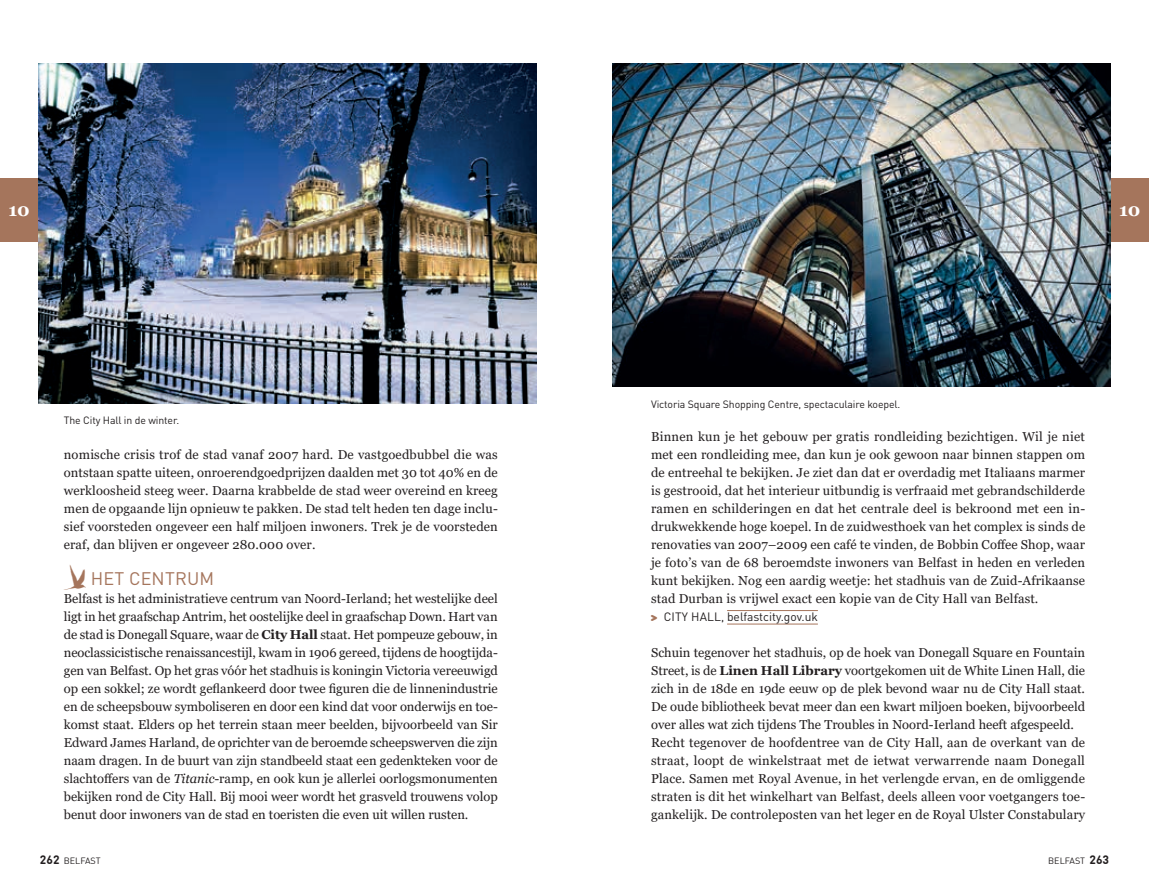
<style>
.page{position:relative;width:1149px;height:893px;background:#fff}
.page>*{position:absolute;margin:0;border:0;box-sizing:border-box;transform-origin:0 0}
.t1{font:18px "DIN Pro";letter-spacing:.01em;color:#a5755c}
.t2{font:700 18px "Georgia";color:#fff}
.t3{font:12.9px/18px "Georgia";letter-spacing:.01em;color:#231f20;text-align:justify}
.t4{font:12px "DIN Pro";color:#231f20}
.t5{font:700 12px "DIN Round Offc";color:#231f20}
.t6{font:10.5px "DIN Pro";letter-spacing:-.01em;color:#231f20}
.t7{font:9px "DIN Round Offc";color:#231f20}
.s1{font-family:"Dominicus";font-size:36px}
.s2{font-weight:700}
.s3{font-style:italic}
.s4{font-family:"Dominicus";color:#a5755c}
.s5{font-weight:700;font-size:12px}
</style>
<div class="page">
<div style="left:1110px;top:179px;width:38px;height:63px;background:#a5755c"></div>
<div style="left:0;top:179px;width:38px;height:63px;background:#a5755c"></div>
<img style="left:38px;top:64px;width:498px;height:339px">
<hr style="left:726px;top:624px;width:91px;height:1px;background:#a5755c">
<hr style="left:726px;top:610px;width:91px;height:1px;background:#a5755c">
<img style="left:612px;top:64px;width:498px;height:323px">
<h1 class="t2" style="left:9px;top:198px;width:23px">10</h1>
<h1 class="t2" style="left:1118px;top:198px;width:23px">10</h1>
<p class="t6" style="left:64px;top:412px;width:117px">The City Hall in de winter.</p>
<p class="t3" style="left:64px;top:446px;width:435px">nomische crisis trof de stad vanaf 2007 hard. De vastgoedbubbel die was ontstaan spatte uiteen, onroerendgoedprijzen daalden met 30 tot 40% en de werkloosheid steeg weer. Daarna krabbelde de stad weer overeind en kreeg men de opgaande lijn opnieuw te pakken. De stad telt heden ten dage inclu&shy;sief voorsteden ongeveer een half miljoen inwoners. Trek je de voorsteden eraf, dan blijven er ongeveer 280.000 over.</p>
<h1 class="t1" style="left:64px;top:564px;width:152px"><span class="s1">?</span> HET CENTRUM</h1>
<p class="t3" style="left:64px;top:590px;width:435px">Belfast is het administratieve centrum van Noord-Ierland; het westelijke deel ligt in het graafschap Antrim, het oostelijke deel in graafschap Down. Hart van de stad is Donegall Square, waar de <span class="s2">City Hall</span> staat. Het pompeuze gebouw, in neoclassicistische renaissancestijl, kwam in 1906 gereed, tijdens de hoogtijda&shy;gen van Belfast. Op het gras vóór het stadhuis is koningin Victoria vereeuwigd op een sokkel; ze wordt geflankeerd door twee figuren die de linnenindustrie en de scheepsbouw symboliseren en door een kind dat voor onderwijs en toe&shy;komst staat. Elders op het terrein staan meer beelden, bijvoorbeeld van Sir Edward James Harland, de oprichter van de beroemde scheepswerven die zijn naam dragen. In de buurt van zijn standbeeld staat een gedenkteken voor de slachtoffers van de <span class="s3">Titanic</span>-ramp, en ook kun je allerlei oorlogsmonumenten bekijken rond de City Hall. Bij mooi weer wordt het grasveld trouwens volop benut door inwoners van de stad en toeristen die even uit willen rusten.</p>
<p class="t6" style="left:651px;top:396px;width:251px">Victoria Square Shopping Centre, spectaculaire koepel.</p>
<p class="t3" style="left:651px;top:428px;width:435px">Binnen kun je het gebouw per gratis rondleiding bezichtigen. Wil je niet met een rondleiding mee, dan kun je ook gewoon naar binnen stappen om de entreehal te bekijken. Je ziet dan dat er overdadig met Italiaans marmer is gestrooid, dat het interieur uitbundig is verfraaid met gebrandschilderde ramen en schilderingen en dat het centrale deel is bekroond met een in&shy;drukwekkende hoge koepel. In de zuidwesthoek van het complex is sinds de renovaties van 2007–2009 een café te vinden, de Bobbin Coffee Shop, waar je foto’s van de 68 beroemdste inwoners van Belfast in heden en verleden kunt bekijken. Nog een aardig weetje: het stadhuis van de Zuid-Afrikaanse stad Durban is vrijwel exact een kopie van de City Hall van Belfast.</p>
<p class="t4" style="left:651px;top:607px;width:168px"><span class="s4">&gt;</span> CITY HALL, belfastcity.gov.uk</p>
<p class="t3" style="left:651px;top:644px;width:435px;text-align:left">Schuin tegenover het stadhuis, op de hoek van Donegall Square en Fountain Street, is de <span class="s2">Linen Hall Library</span> voortgekomen uit de White Linen Hall, die zich in de 18de en 19de eeuw op de plek bevond waar nu de City Hall staat.<br>De oude bibliotheek bevat meer dan een kwart miljoen boeken, bijvoorbeeld over alles wat zich tijdens The Troubles in Noord-Ierland heeft afgespeeld.<br>Recht tegenover de hoofdentree van de City Hall, aan de overkant van de straat, loopt de winkelstraat met de ietwat verwarrende naam Donegall Place. Samen met Royal Avenue, in het verlengde ervan, en de omliggende straten is dit het winkelhart van Belfast, deels alleen voor voetgangers toe&shy;gankelijk. De controleposten van het leger en de Royal Ulster Constabulary</p>
<p class="t7" style="left:40px;top:855px;width:62px"><span class="s5">262</span> BELFAST</p>
<p class="t5" style="left:1089px;top:852px;width:21px">263</p>
<p class="t7" style="left:1047px;top:855px;width:38px">BELFAST</p>
</div>
